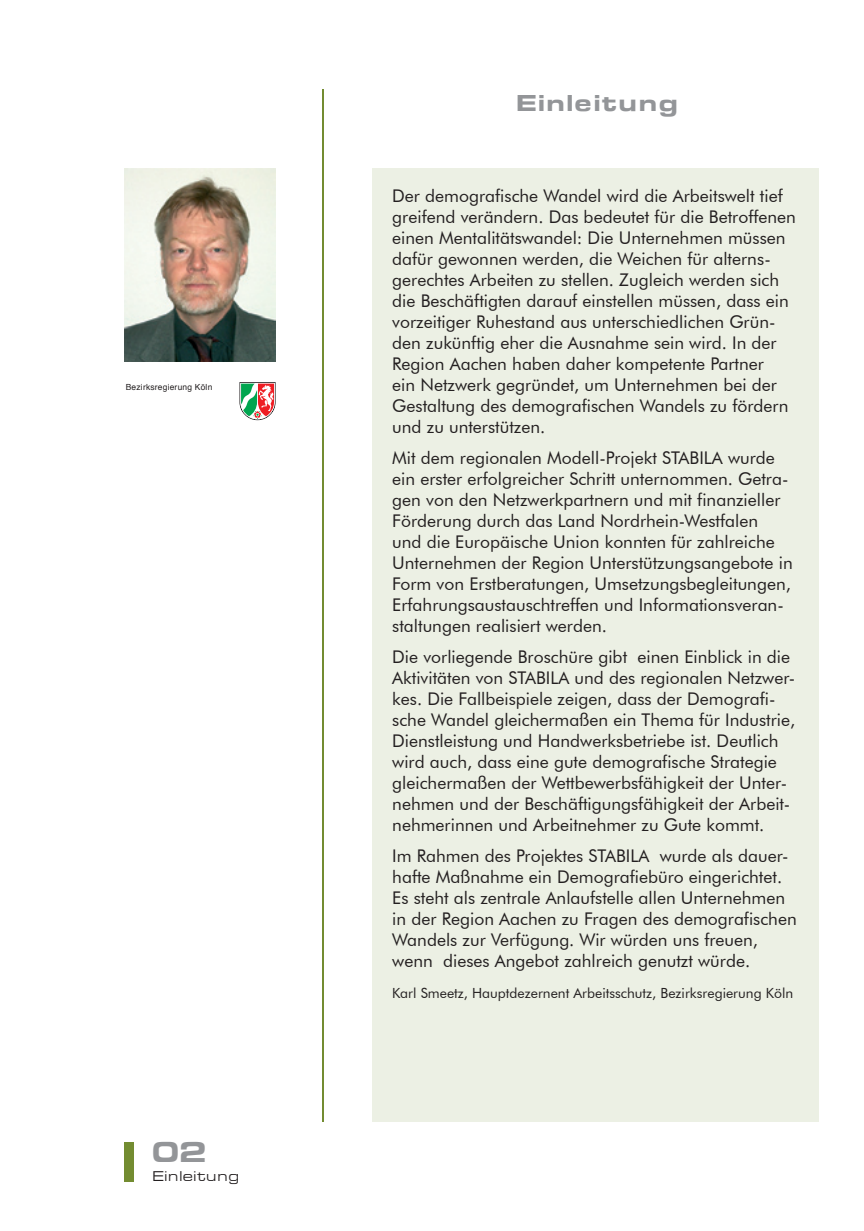
<style>
.page{position:relative;width:864px;height:1231px;background:#fff}
.page>*{position:absolute;margin:0;border:0;box-sizing:border-box;transform-origin:0 0}
.t1{font:700 28px "Eurasia Ex";color:#939598}
.t2{font:700 22.75px "Eurasia Ex";color:#939598}
.t3{font:17.5px/21px "Futura BT";color:#231f20}
.t4{font:14px "Futura BT";color:#231f20}
.t5{font:14px "Eurasia Ex";color:#231f20}
.t6{font:8.4px "Helvetica";letter-spacing:.025em;color:#231f20}
</style>
<div class="page">
<div style="left:124px;top:1141px;width:10px;height:40px;background:#738c31"></div>
<hr style="left:322px;top:89px;width:1px;height:1032px;background:#738c31">
<div style="left:372px;top:169px;width:447px;height:952px;background:#ecf0e4"></div>
<img style="left:124px;top:169px;width:151px;height:192px">
<svg style="left:239px;top:382px;width:36px;height:38px"></svg>
<p class="t6" style="left:126px;top:381px;width:88px">Bezirksregierung Köln</p>
<h1 class="t1" style="left:150px;top:1134px;width:56px">02</h1>
<p class="t5" style="left:152px;top:1167px;width:89px">Einleitung</p>
<h2 class="t2" style="left:514px;top:89px;width:165px">Einleitung</h2>
<p class="t3" style="left:392px;top:185px;width:405px">Der demografische Wandel wird die Arbeitswelt tief greifend verändern. Das bedeutet für die Betroffenen einen Mentalitätswandel: Die Unternehmen müssen dafür gewonnen werden, die Weichen für alterns&shy;gerechtes Arbeiten zu stellen. Zugleich werden sich die Beschäftigten darauf einstellen müssen, dass ein vorzeitiger Ruhestand aus unterschiedlichen Grün&shy;den zukünftig eher die Ausnahme sein wird. In der Region Aachen haben daher kompetente Partner<br>ein Netzwerk gegründet, um Unternehmen bei der Gestaltung des demografischen Wandels zu fördern und zu unterstützen.</p>
<p class="t3" style="left:392px;top:447px;width:402px">Mit dem regionalen Modell-Projekt STABILA wurde ein erster erfolgreicher Schritt unternommen. Getra&shy;gen von den Netzwerkpartnern und mit finanzieller Förderung durch das Land Nordrhein-Westfalen<br>und die Europäische Union konnten für zahlreiche Unternehmen der Region Unterstützungsangebote in Form von Erstberatungen, Umsetzungsbegleitungen, Erfahrungsaustauschtreffen und Informationsveran&shy;staltungen realisiert werden.</p>
<p class="t3" style="left:392px;top:646px;width:404px">Die vorliegende Broschüre gibt einen Einblick in die Aktivitäten von STABILA und des regionalen Netzwer&shy;kes. Die Fallbeispiele zeigen, dass der Demografi&shy;sche Wandel gleichermaßen ein Thema für Industrie, Dienstleistung und Handwerksbetriebe ist. Deutlich wird auch, dass eine gute demografische Strategie gleichermaßen der Wettbewerbsfähigkeit der Unter&shy;nehmen und der Beschäftigungsfähigkeit der Arbeit&shy;nehmerinnen und Arbeitnehmer zu Gute kommt.</p>
<p class="t3" style="left:392px;top:845px;width:406px">Im Rahmen des Projektes STABILA wurde als dauer&shy;hafte Maßnahme ein Demografiebüro eingerichtet.<br>Es steht als zentrale Anlaufstelle allen Unternehmen in der Region Aachen zu Fragen des demografischen Wandels zur Verfügung. Wir würden uns freuen, wenn dieses Angebot zahlreich genutzt würde.</p>
<p class="t4" style="left:392px;top:984px;width:402px">Karl Smeetz, Hauptdezernent Arbeitsschutz, Bezirksregierung Köln</p>
</div>
